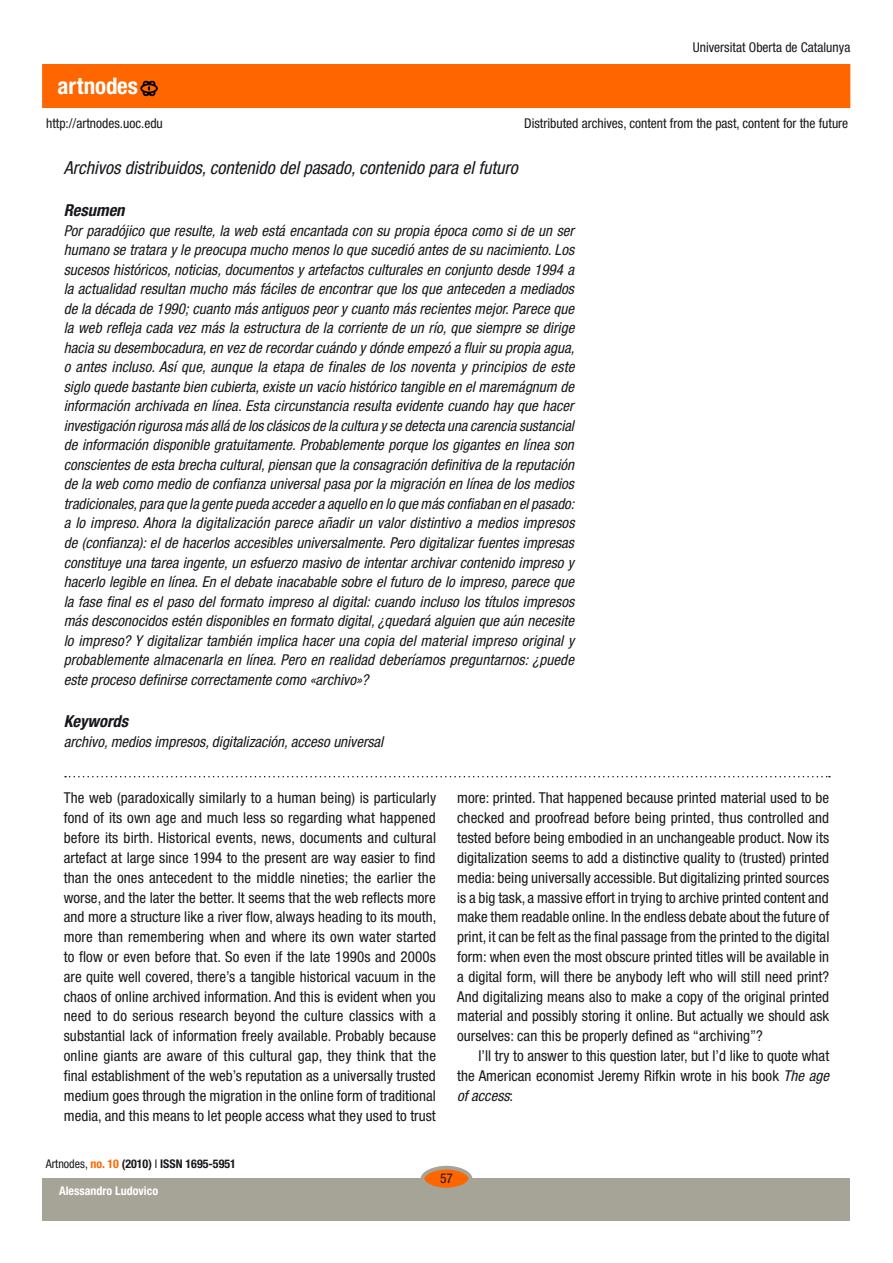
<style>
.page{position:relative;width:893px;height:1263px;background:#fff}
.page>*{position:absolute;margin:0;border:0;box-sizing:border-box;transform-origin:0 0}
.t1{font:700 condensed 22.95px "Helvetica Neue LT Std";color:#fff}
.t2{font:italic condensed 18px "Helvetica Neue LT Std";color:#1a171c}
.t3{font:italic 700 condensed 16.5px "Helvetica Neue LT Std";color:#1a171c}
.t4{font:italic condensed 15px/19.5px "Helvetica Neue LT Std";color:#1a171c;text-align:justify}
.text_general_primerp{font:condensed 15px/19.8px "Helvetica Neue LT Std";letter-spacing:.005em;color:#1a171c;text-align:justify}
.text_general{font:condensed 15px/19.8px "Helvetica Neue LT Std";letter-spacing:.005em;color:#1a171c;text-align:justify}
.t5{font:condensed 13.5px "Helvetica Neue LT Std";color:#1a171c}
.t6{font:700 condensed 12px "Helvetica Neue LT Std";color:#1a171c}
.t7{font:700 condensed 12px "Helvetica Neue LT Std";color:#fff}
.s1{font-style:italic}
.s2{font-weight:400}
.s3{color:#f60}
</style>
<div class="page">
<div style="left:43px;top:1178px;width:807px;height:42px;background:#a6a397"></div>
<div style="left:43px;top:65px;width:807px;height:42px;background:#f60"></div>
<div style="left:422px;top:1168px;width:48px;height:21px;background:#f60;border-radius:50%"></div>
<div style="left:421px;top:1166px;width:51px;height:25px;border:4px solid #a6a397;border-radius:50%"></div>
<svg style="left:65px;top:776px;width:765px;height:1px"></svg>
<p class="t1" style="left:58px;top:72px;width:82px">artnodes</p>
<p class="t5" style="left:693px;top:40px;width:159px">Universitat Oberta de Catalunya</p>
<p class="t5" style="left:46px;top:115px;width:118px">http://artnodes.uoc.edu</p>
<p class="t5" style="left:524px;top:115px;width:325px">Distributed archives, content from the past, content for the future</p>
<p class="t2" style="left:64px;top:158px;width:456px">Archivos distribuidos, contenido del pasado, contenido para el futuro</p>
<p class="t3" style="left:64px;top:201px;width:62px">Resumen</p>
<p class="t4" style="left:64px;top:221px;width:512px">Por paradójico que resulte, la web está encantada con su propia época como si de un ser humano se tratara y le preocupa mucho menos lo que sucedió antes de su nacimiento. Los sucesos históricos, noticias, documentos y artefactos culturales en conjunto desde 1994 a la actualidad resultan mucho más fáciles de encontrar que los que anteceden a mediados de la década de 1990; cuanto más antiguos peor y cuanto más recientes mejor. Parece que la web refleja cada vez más la estructura de la corriente de un río, que siempre se dirige hacia su desembocadura, en vez de recordar cuándo y dónde empezó a fluir su propia agua, o antes incluso. Así que, aunque la etapa de finales de los noventa y principios de este siglo quede bastante bien cubierta, existe un vacío histórico tangible en el maremágnum de información archivada en línea. Esta circunstancia resulta evidente cuando hay que hacer investigación rigurosa más allá de los clásicos de la cultura y se detecta una carencia sustancial de información disponible gratuitamente. Probablemente porque los gigantes en línea son conscientes de esta brecha cultural, piensan que la consagración definitiva de la reputación de la web como medio de confianza universal pasa por la migración en línea de los medios tradicionales, para que la gente pueda acceder a aquello en lo que más confiaban en el pasado: a lo impreso. Ahora la digitalización parece añadir un valor distintivo a medios impresos de (confianza): el de hacerlos accesibles universalmente. Pero digitalizar fuentes impresas constituye una tarea ingente, un esfuerzo masivo de intentar archivar contenido impreso y hacerlo legible en línea. En el debate inacabable sobre el futuro de lo impreso, parece que la fase final es el paso del formato impreso al digital: cuando incluso los títulos impresos más desconocidos estén disponibles en formato digital, ¿quedará alguien que aún necesite lo impreso? Y digitalizar también implica hacer una copia del material impreso original y probablemente almacenarla en línea. Pero en realidad deberíamos preguntarnos: ¿puede este proceso definirse correctamente como «archivo»?</p>
<p class="t3" style="left:64px;top:711px;width:66px">Keywords</p>
<p class="t4" style="left:64px;top:732px;width:321px">archivo, medios impresos, digitalización, acceso universal</p>
<p class="text_general_primerp" style="left:64px;top:788px;width:374px">The web (paradoxically similarly to a human being) is particularly fond of its own age and much less so regarding what happened before its birth. Historical events, news, documents and cultural artefact at large since 1994 to the present are way easier to find than the ones antecedent to the middle nineties; the earlier the worse, and the later the better. It seems that the web reflects more and more a structure like a river flow, always heading to its mouth, more than remembering when and where its own water started to flow or even before that. So even if the late 1990s and 2000s are quite well covered, there’s a tangible historical vacuum in the chaos of online archived information. And this is evident when you need to do serious research beyond the culture classics with a substantial lack of information freely available. Probably because online giants are aware of this cultural gap, they think that the final establishment of the web’s reputation as a universally trusted medium goes through the migration in the online form of traditional media, and this means to let people access what they used to trust</p>
<p class="text_general_primerp" style="left:457px;top:788px;width:374px">more: printed. That happened because printed material used to be checked and proofread before being printed, thus controlled and tested before being embodied in an unchangeable product. Now its digitalization seems to add a distinctive quality to (trusted) printed media: being universally accessible. But digitalizing printed sources is a big task, a massive effort in trying to archive printed content and make them readable online. In the endless debate about the future of print, it can be felt as the final passage from the printed to the digital form: when even the most obscure printed titles will be available in a digital form, will there be anybody left who will still need print?<br>And digitalizing means also to make a copy of the original printed material and possibly storing it online. But actually we should ask ourselves: can this be properly defined as “archiving”?</p>
<p class="text_general" style="left:457px;top:1046px;width:374px;text-indent:21px">I’ll try to answer to this question later, but I’d like to quote what the American economist Jeremy Rifkin wrote in his book <span class="s1">The age of access</span>:</p>
<p class="t6" style="left:46px;top:1157px;width:192px"><span class="s2">Artnodes,</span> <span class="s3">no. 10</span> (2010) <span class="s2">I</span> ISSN 1695-5951</p>
<p class="t7" style="left:59px;top:1183px;width:101px">Alessandro Ludovico</p>
<p class="t5" style="left:440px;top:1171px;width:14px">57</p>
</div>
